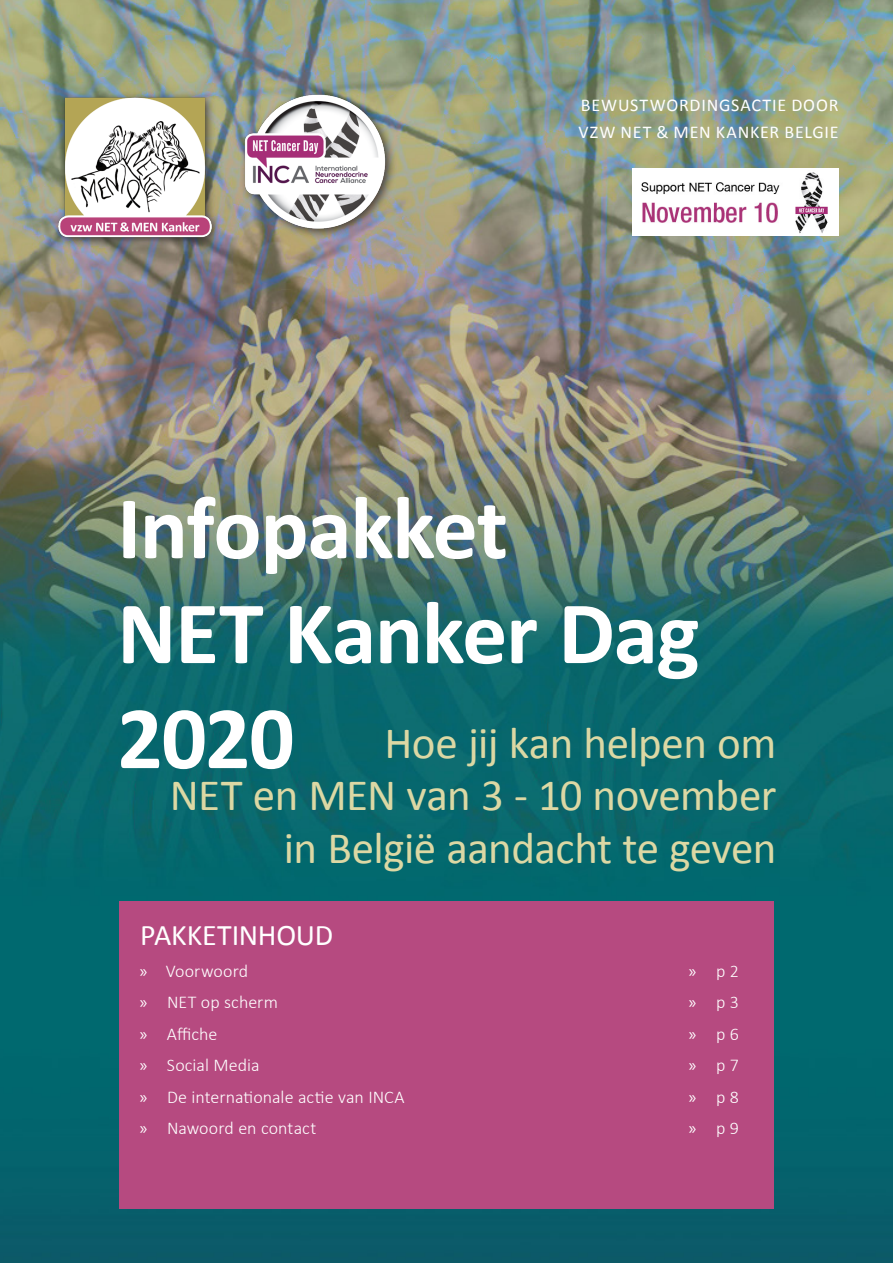
<style>
.page{position:relative;width:893px;height:1263px;background:#fff}
.page>*{position:absolute;margin:0;border:0;box-sizing:border-box;transform-origin:0 0}
.t1{font:700 90px "Calibri";letter-spacing:-.015em;color:#fff}
.t2{font:45px/52.5px "Calibri";letter-spacing:-.015em;color:#dcd8a4;text-align:right}
.Pull_Text{font:30px "Calibri";letter-spacing:-.01em;color:#fff}
.t3{font:300 18px "Calibri";letter-spacing:.005em;color:#fff}
.Section_Header_-_Ali{font:18px/27px "Calibri";letter-spacing:.045em;color:#fff}
.s1{font-family:"Myriad Pro";font-weight:400}
</style>
<div class="page">
<img style="left:0;top:0;width:893px;height:1263px">
<div style="left:119px;top:901px;width:654px;height:308px;background:#b64a80"></div>
<div style="left:52px;top:91px;width:171px;height:158px;background:#231f20;opacity:.75"></div>
<img style="left:54px;top:92px;width:162px;height:146px">
<div style="left:240px;top:89px;width:157px;height:151px;background:#231f20;opacity:.75"></div>
<img style="left:236px;top:86px;width:159px;height:152px">
<div style="left:633px;top:168px;width:206px;height:67px;background:#fff"></div>
<img style="left:642px;top:172px;width:186px;height:62px">
<p class="Section_Header_-_Ali" style="left:578px;top:92px;width:262px">BEWUSTWORDINGSACTIE DOOR<br>VZW NET &amp; MEN KANKER BELGIE</p>
<p class="t1" style="left:117px;top:471px;width:392px">Infopakket</p>
<p class="t1" style="left:117px;top:576px;width:584px">NET Kanker Dag</p>
<p class="t1" style="left:117px;top:681px;width:179px">2020</p>
<p class="t2" style="left:170px;top:716px;width:608px">Hoe jij kan helpen om<br>NET en MEN van 3 - 10 november in België aandacht te geven</p>
<p class="Pull_Text" style="left:140px;top:916px;width:195px">PAKKETINHOUD</p>
<p class="t3" style="left:140px;top:959px;width:110px"><span class="s1">»</span> Voorwoord</p>
<p class="t3" style="left:689px;top:959px;width:52px"><span class="s1">»</span> p 2</p>
<p class="t3" style="left:140px;top:991px;width:139px"><span class="s1">»</span> NET op scherm</p>
<p class="t3" style="left:689px;top:991px;width:52px"><span class="s1">»</span> p 3</p>
<p class="t3" style="left:140px;top:1022px;width:79px"><span class="s1">»</span> Affiche</p>
<p class="t3" style="left:689px;top:1022px;width:52px"><span class="s1">»</span> p 6</p>
<p class="t3" style="left:140px;top:1054px;width:121px"><span class="s1">»</span> Social Media</p>
<p class="t3" style="left:689px;top:1054px;width:52px"><span class="s1">»</span> p 7</p>
<p class="t3" style="left:140px;top:1085px;width:266px"><span class="s1">»</span> De internationale actie van INCA</p>
<p class="t3" style="left:689px;top:1085px;width:52px"><span class="s1">»</span> p 8</p>
<p class="t3" style="left:140px;top:1117px;width:178px"><span class="s1">»</span> Nawoord en contact</p>
<p class="t3" style="left:689px;top:1117px;width:52px"><span class="s1">»</span> p 9</p>
</div>
